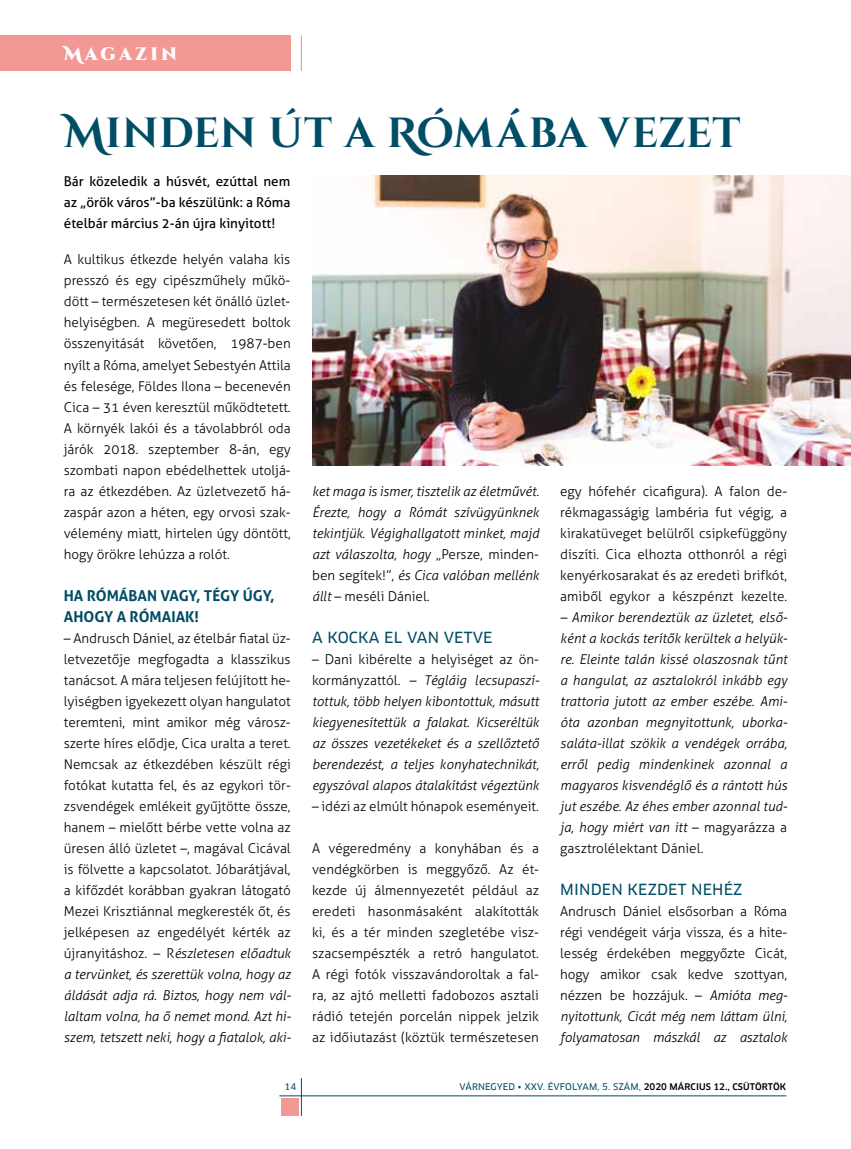
<style>
.page{position:relative;width:851px;height:1149px;background:#fff}
.page>*{position:absolute;margin:0;border:0;box-sizing:border-box;transform-origin:0 0}
.t1{font:700 42px "Cinzel Decorative";letter-spacing:.005em;color:#004d65}
.t2{font:900 18px "Cinzel Decorative";letter-spacing:.18em;color:#fff}
.t3{font:700 15px/21px "Aller";color:#004d65}
.t4{font:15px "Clan Pro News";letter-spacing:.01em;color:#004d65}
.t5{font:300 13.5px/21px "Aller";color:#000;text-align:justify}
.t6{font:italic 300 13.5px/21px "Aller";color:#000;text-align:justify}
.t7{font:13.5px/21px "Aller";color:#000;text-align:justify}
.t8{font:9px "Clan Pro News";letter-spacing:.01em;color:#004d65}
.s1{font-style:italic}
.s2{font-style:normal}
.s3{font-family:"Clan Pro";font-weight:500;color:#000}
</style>
<div class="page">
<hr style="left:301px;top:1077px;width:1px;height:38px;background:#004d65">
<hr style="left:279px;top:1095px;width:507px;height:1px;background:#004d65">
<div style="left:281px;top:1098px;width:17px;height:17px;background:#f39995"></div>
<hr style="left:301px;top:35px;width:1px;height:36px;background:#f39995">
<div style="left:0;top:35px;width:291px;height:36px;background:#f39995"></div>
<img style="left:312px;top:175px;width:538px;height:290px">
<h2 class="t2" style="left:64px;top:42px;width:115px">Magazin</h2>
<h1 class="t1" style="left:64px;top:107px;width:678px">Minden út a Rómába vezet</h1>
<p class="t7" style="left:64px;top:171px;width:228px">Bár közeledik a húsvét, ezúttal nem az „örök város”-ba készülünk: a Róma ételbár március 2-án újra kinyitott!</p>
<p class="t5" style="left:64px;top:249px;width:228px">A kultikus étkezde helyén valaha kis presszó és egy cipészműhely műkö&shy;dött – természetesen két önálló üzlet&shy;helyiségben. A megüresedett boltok összenyitását követően, 1987-ben nyílt a Róma, amelyet Sebestyén Attila és felesége, Földes Ilona – becenevén Cica – 31 éven keresztül működtetett.<br>A környék lakói és a távolabbról oda járók 2018. szeptember 8-án, egy szombati napon ebédelhettek utoljá&shy;ra az étkezdében. Az üzletvezető há&shy;zaspár azon a héten, egy orvosi szak&shy;vélemény miatt, hirtelen úgy döntött, hogy örökre lehúzza a rolót.</p>
<p class="t3" style="left:64px;top:584px;width:212px">HA RÓMÁBAN VAGY, TÉGY ÚGY,<br>AHOGY A RÓMAIAK!</p>
<p class="t5" style="left:64px;top:627px;width:229px">– Andrusch Dániel, az ételbár fiatal üz&shy;letvezetője megfogadta a klasszikus tanácsot. A mára teljesen felújított he&shy;lyiségben igyekezett olyan hangulatot teremteni, mint amikor még város - szerte híres elődje, Cica uralta a teret.<br>Nemcsak az étkezdében készült régi fotókat kutatta fel, és az egykori tör&shy;zsvendégek emlékeit gyűjtötte össze, hanem – mielőtt bérbe vette volna az üresen álló üzletet –, magával Cicával is fölvette a kapcsolatot. Jóbarátjával, a kifőzdét korábban gyakran látogató Mezei Krisztiánnal megkeresték őt, és jelképesen az engedélyét kérték az újranyitáshoz. – R<span class="s1">észletesen előadtuk a tervünket, és szerettük volna, hogy az áldását adja rá. Biztos, hogy nem vál&shy;laltam volna, ha ő nemet mond. Azt hi&shy;szem, tetszett neki, hogy a fiatalok, aki-</span></p>
<p class="t5" style="left:560px;top:480px;width:228px">egy hófehér cicafigura). A falon de&shy;rékmagasságig lambéria fut végig, a kirakatüveget belülről csipkefüggöny díszíti. Cica elhozta otthonról a régi kenyérkosarakat és az eredeti brifkót, amiből egykor a készpénzt kezelte.</p>
<p class="t6" style="left:560px;top:606px;width:229px">– Amikor berendeztük az üzletet, első&shy;ként a kockás terítők kerültek a helyük&shy;re. Eleinte talán kissé olaszosnak tűnt a hangulat, az asztalokról inkább egy trattoria jutott az ember eszébe. Ami&shy;óta azonban megnyitottunk, uborka&shy;saláta-illat szökik a vendégek orrába, erről pedig mindenkinek azonnal a magyaros kisvendéglő és a rántott hús jut eszébe. Az éhes ember azonnal tud&shy;ja, hogy miért van itt <span class="s2">– magyarázza a gasztrolélektant Dániel.</span></p>
<p class="t4" style="left:560px;top:880px;width:184px">MINDEN KEZDET NEHÉZ</p>
<p class="t5" style="left:560px;top:900px;width:229px">Andrusch Dániel elsősorban a Róma régi vendégeit várja vissza, és a hite&shy;lesség érdekében meggyőzte Cicát, hogy amikor csak kedve szottyan, nézzen be hozzájuk. – <span class="s1">Amióta meg&shy;nyitottunk, Cicát még nem láttam ülni, folyamatosan mászkál az asztalok</span></p>
<p class="t6" style="left:312px;top:480px;width:228px">ket maga is ismer, tisztelik az életművét.<br>Érezte, hogy a Rómát szívügyünknek tekintjük. Végighallgatott minket, majd azt válaszolta, hogy <span class="s2">„Persze, minden&shy;ben segítek!”,</span> és Cica valóban mellénk állt <span class="s2">– meséli Dániel.</span></p>
<p class="t4" style="left:312px;top:628px;width:182px">A KOCKA EL VAN VETVE</p>
<p class="t6" style="left:312px;top:648px;width:229px"><span class="s2">– Dani kibérelte a helyiséget az ön&shy;kormányzattól.</span> – Tégláig lecsupaszí&shy;tottuk, több helyen kibontottuk, másutt kiegyenesítettük a falakat. Kicseréltük az összes vezetékeket és a szellőztető berendezést, a teljes konyhatechnikát, egyszóval alapos átalakítást végeztünk</p>
<p class="t5" style="left:312px;top:795px;width:228px">– idézi az elmúlt hónapok eseményeit.</p>
<p class="t5" style="left:312px;top:837px;width:228px">A végeredmény a konyhában és a vendégkörben is meggyőző. Az ét&shy;kezde új álmennyezetét például az eredeti hasonmásaként alakították ki, és a tér minden szegletébe vis - szacsempészték a retró hangulatot.<br>A régi fotók visszavándoroltak a fal&shy;ra, az ajtó melletti fadobozos asztali rádió tetején porcelán nippek jelzik az időiutazást (köztük természetesen</p>
<p class="t8" style="left:284px;top:1080px;width:13px">14</p>
<p class="t8" style="left:459px;top:1080px;width:328px">VÁRNEGYED • XXV. ÉVFOLYAM, 5. SZÁM, <span class="s3">2020 MÁRCIUS 12., CSÜTÖRTÖK</span></p>
</div>
